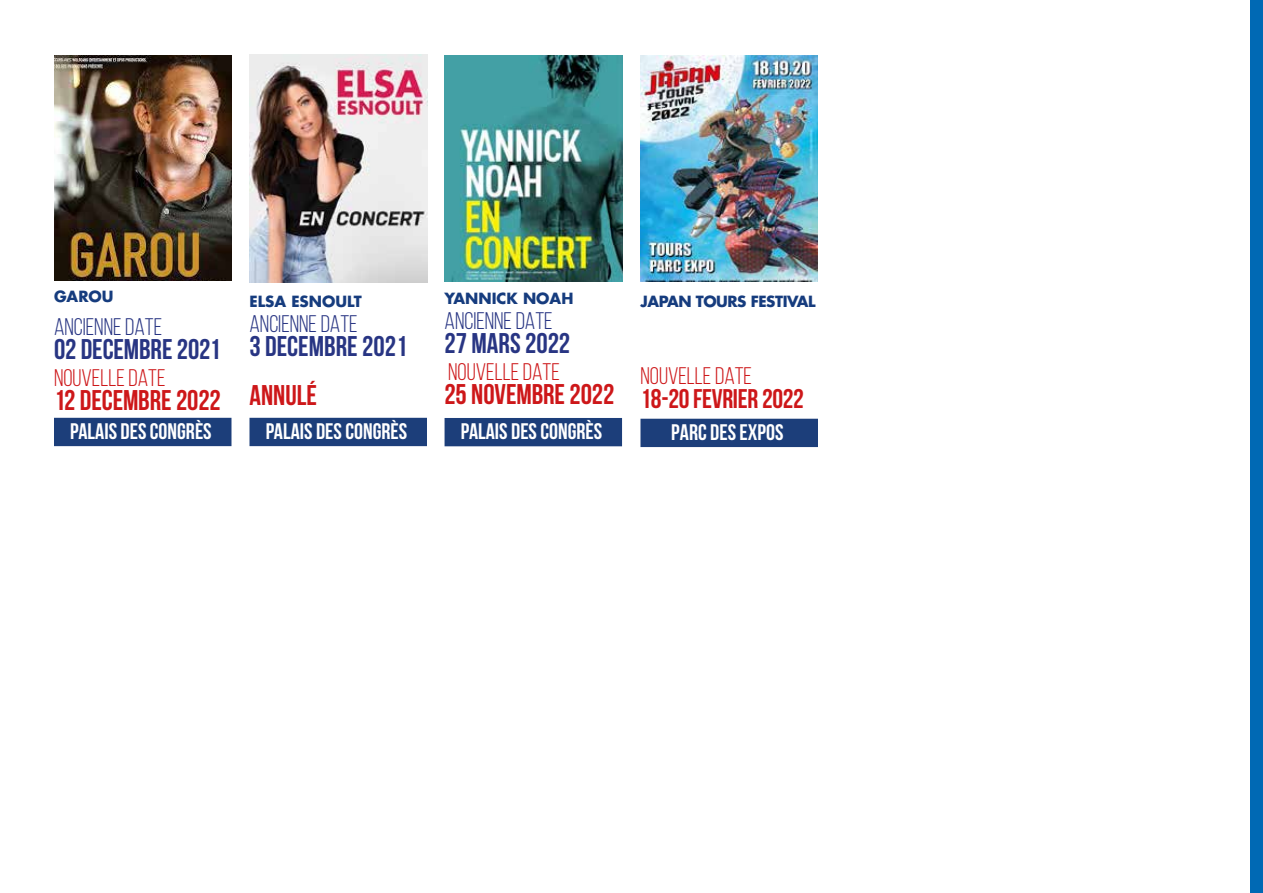
<style>
.page{position:relative;width:1263px;height:893px;background:#fff}
.page>*{position:absolute;margin:0;border:0;box-sizing:border-box;transform-origin:0 0}
.t1{font:700 28.5px "Bebas Neue";color:#283583}
.t2{font:700 28.5px "Bebas Neue";letter-spacing:-.005em;color:#cd1719}
.t3{font:700 27px "Bebas Neue";letter-spacing:-.01em;color:#cd1719}
.t4{font:24px "Bebas Neue";color:#cd1719}
.t5{font:24px "Bebas Neue";color:#283583}
.t6{font:700 22.5px "Bebas Neue";color:#fff}
.t7{font:700 15px "Futura Std";color:#163c7e}
.t8{font:700 15px "Futura Std";letter-spacing:-.03em;color:#163c7e}
</style>
<div class="page">
<div style="left:1251px;top:0;width:12px;height:892px;background:#0069b4"></div>
<img style="left:641px;top:56px;width:176px;height:225px">
<div style="left:640px;top:419px;width:178px;height:28px;background:#1c3e7a"></div>
<img style="left:445px;top:55px;width:177px;height:226px">
<div style="left:445px;top:418px;width:177px;height:28px;background:#1c3e7a"></div>
<img style="left:54px;top:55px;width:177px;height:225px">
<div style="left:54px;top:418px;width:177px;height:28px;background:#1c3e7a"></div>
<img style="left:249px;top:54px;width:178px;height:229px">
<div style="left:249px;top:418px;width:178px;height:28px;background:#1c3e7a"></div>
<p class="t7" style="left:54px;top:287px;width:61px">GAROU</p>
<p class="t7" style="left:249px;top:291px;width:114px">ELSA ESNOULT</p>
<p class="t7" style="left:445px;top:289px;width:130px">YANNICK NOAH</p>
<p class="t8" style="left:640px;top:291px;width:176px">JAPAN TOURS FESTIVAL</p>
<p class="t5" style="left:54px;top:313px;width:110px">ANCIENNE DATE</p>
<p class="t1" style="left:54px;top:333px;width:168px">02 DECEMBRE 2021</p>
<p class="t4" style="left:54px;top:364px;width:113px">NOUVELLE DATE</p>
<p class="t2" style="left:54px;top:384px;width:168px">12 DECEMBRE 2022</p>
<p class="t5" style="left:249px;top:311px;width:110px">ANCIENNE DATE</p>
<p class="t1" style="left:249px;top:330px;width:159px">3 DECEMBRE 2021</p>
<p class="t2" style="left:249px;top:380px;width:69px">ANNULÉ</p>
<p class="t5" style="left:445px;top:308px;width:110px">ANCIENNE DATE</p>
<p class="t1" style="left:445px;top:328px;width:127px">27 MARS 2022</p>
<p class="t4" style="left:448px;top:359px;width:113px">NOUVELLE DATE</p>
<p class="t2" style="left:445px;top:379px;width:171px">25 NOVEMBRE 2022</p>
<p class="t4" style="left:640px;top:363px;width:113px">NOUVELLE DATE</p>
<p class="t3" style="left:640px;top:384px;width:165px">18-20 FEVRIER 2022</p>
<p class="t6" style="left:70px;top:419px;width:143px">PALAIS DES CONGRÈS</p>
<p class="t6" style="left:266px;top:419px;width:143px">PALAIS DES CONGRÈS</p>
<p class="t6" style="left:461px;top:419px;width:143px">PALAIS DES CONGRÈS</p>
<p class="t6" style="left:671px;top:420px;width:114px">PARC DES EXPOS</p>
</div>
